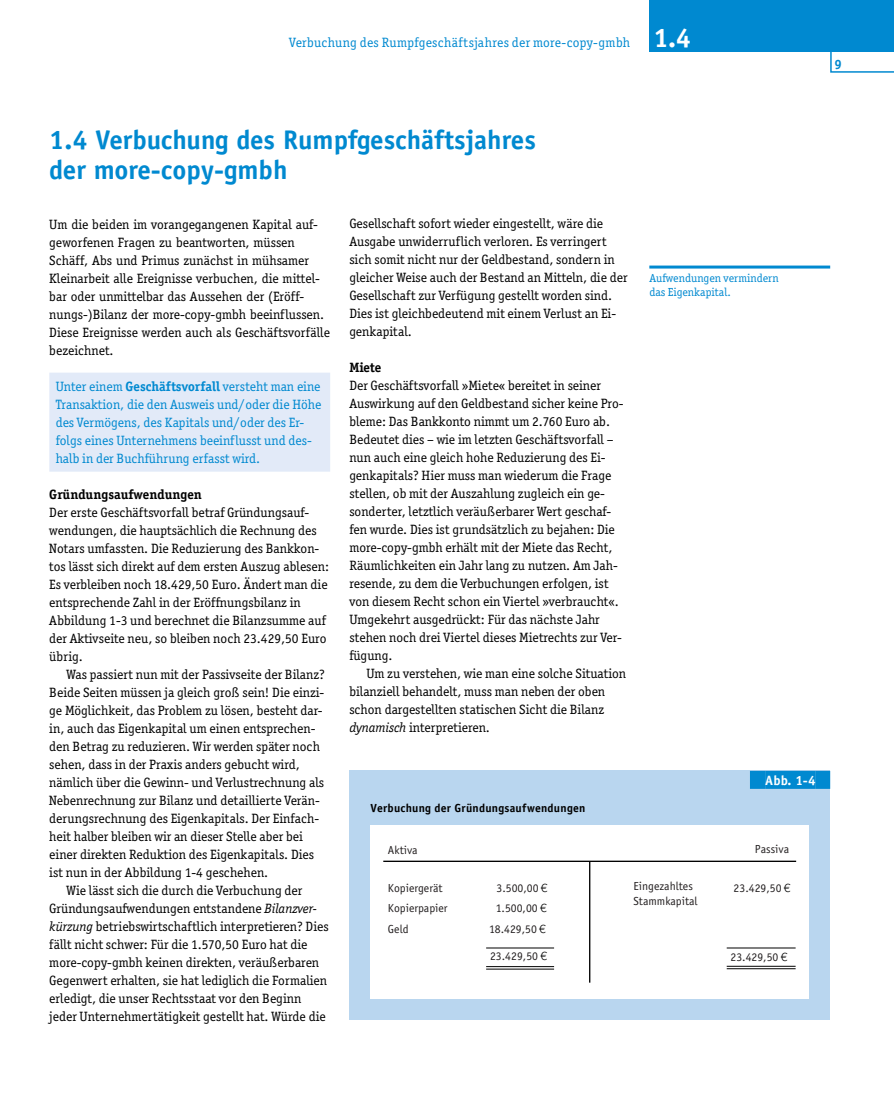
<style>
.page{position:relative;width:894px;height:1106px;background:#fff}
.page>*{position:absolute;margin:0;border:0;box-sizing:border-box;transform-origin:0 0}
.t1{font:700 27px/30px "Officina Sans LT";color:#0089d0}
.t2{font:13.5px/18px "Officina Ser ITC";color:#000}
.t3{font:13.5px/18px "Officina Ser ITC";color:#0089d0}
.t4{font:13.5px "Officina Ser ITC";letter-spacing:.025em;color:#0089d0}
.t5{font:700 13.5px "Officina Ser ITC";color:#000}
.t6{font:700 13.5px "Officina Sans LT";color:#fff}
.t7{font:700 13.5px "Officina Sans LT";color:#0089d0}
.t8{font:11.7px "Officina Sans LT";color:#231f20}
.t9{font:11.7px/13.5px "Officina Ser ITC";color:#0089d0}
.t10{font:700 11.7px "Officina Sans LT";letter-spacing:.02em;color:#000}
.s1{font-family:"Officina Sans LT";font-weight:700;font-size:27px;color:#fff}
.s2{font-weight:700}
.s3{font-style:italic}
.s4{font-family:"Linotype Euro Font Gto P";color:#000}
</style>
<div class="page">
<svg style="left:830px;top:51px;width:63px;height:22px"></svg>
<div style="left:649px;top:0;width:244px;height:51px;background:#0089d0"></div>
<div style="left:49px;top:373px;width:281px;height:99px;background:#e2eaf8"></div>
<hr style="left:649px;top:266px;width:181px;height:3px;background:#0089d0">
<div style="left:349px;top:771px;width:481px;height:249px;background:#b9d6ef"></div>
<div style="left:749px;top:771px;width:16px;height:18px;background:#0089d0"></div>
<div style="left:765px;top:771px;width:50px;height:18px;background:#0089d0"></div>
<div style="left:815px;top:771px;width:15px;height:18px;background:#0089d0"></div>
<div style="left:370px;top:826px;width:438px;height:173px;background:#fff"></div>
<hr style="left:383px;top:861px;width:413px;height:1px;background:#000">
<hr style="left:589px;top:861px;width:1px;height:122px;background:#000">
<hr style="left:486px;top:948px;width:68px;height:1px;background:#000">
<hr style="left:486px;top:966px;width:68px;height:1px;background:#000">
<hr style="left:486px;top:969px;width:68px;height:1px;background:#000">
<hr style="left:726px;top:948px;width:69px;height:1px;background:#000">
<hr style="left:726px;top:966px;width:69px;height:1px;background:#000">
<hr style="left:726px;top:968px;width:69px;height:1px;background:#000">
<p class="t4" style="left:289px;top:35px;width:403px">Verbuchung des Rumpfgeschäftsjahres der more-copy-gmbh <span class="s1">1.4</span></p>
<p class="t7" style="left:834px;top:56px;width:9px">9</p>
<p class="t1" style="left:49px;top:125px;width:488px">1.4 Verbuchung des Rumpfgeschäftsjahres der more-copy-gmbh</p>
<p class="t2" style="left:49px;top:215px;width:282px">Um die beiden im vorangegangenen Kapital auf&shy;geworfenen Fragen zu beantworten, müssen Schäff, Abs und Primus zunächst in mühsamer Kleinarbeit alle Ereignisse verbuchen, die mittel&shy;bar oder unmittelbar das Aussehen der (Eröff&shy;nungs-)Bilanz der more-copy-gmbh beeinflussen.<br>Diese Ereignisse werden auch als Geschäftsvorfälle bezeichnet.</p>
<p class="t3" style="left:56px;top:377px;width:267px">Unter einem <span class="s2">Geschäftsvorfall</span> versteht man eine Transaktion, die den Ausweis und/oder die Höhe des Vermögens, des Kapitals und/oder des Er&shy;folgs eines Unternehmens beeinflusst und des&shy;halb in der Buchführung erfasst wird.</p>
<p class="t5" style="left:49px;top:486px;width:154px">Gründungsaufwendungen</p>
<p class="t2" style="left:49px;top:503px;width:261px">Der erste Geschäftsvorfall betraf Gründungsauf-</p>
<p class="t2" style="left:49px;top:521px;width:269px">wendungen, die hauptsächlich die Rechnung des</p>
<p class="t2" style="left:49px;top:539px;width:271px">Notars umfassten. Die Reduzierung des Bankkon-</p>
<p class="t2" style="left:49px;top:557px;width:281px">tos lässt sich direkt auf dem ersten Auszug ablesen:</p>
<p class="t2" style="left:49px;top:575px;width:280px">Es verbleiben noch 18.429,50 Euro. Ändert man die</p>
<p class="t2" style="left:49px;top:593px;width:253px">entsprechende Zahl in der Eröffnungsbilanz in</p>
<p class="t2" style="left:49px;top:611px;width:278px">Abbildung 1-3 und berechnet die Bilanzsumme auf</p>
<p class="t2" style="left:49px;top:629px;width:278px">der Aktivseite neu, so bleiben noch 23.429,50 Euro</p>
<p class="t2" style="left:49px;top:647px;width:35px">übrig.</p>
<p class="t2" style="left:66px;top:665px;width:260px">Was passiert nun mit der Passivseite der Bilanz?</p>
<p class="t2" style="left:49px;top:683px;width:276px">Beide Seiten müssen ja gleich groß sein! Die einzi-</p>
<p class="t2" style="left:49px;top:701px;width:275px">ge Möglichkeit, das Problem zu lösen, besteht dar-</p>
<p class="t2" style="left:49px;top:719px;width:267px">in, auch das Eigenkapital um einen entsprechen-</p>
<p class="t2" style="left:49px;top:737px;width:272px">den Betrag zu reduzieren. Wir werden später noch</p>
<p class="t2" style="left:49px;top:755px;width:252px">sehen, dass in der Praxis anders gebucht wird,</p>
<p class="t2" style="left:49px;top:773px;width:276px">nämlich über die Gewinn- und Verlustrechnung als</p>
<p class="t2" style="left:49px;top:791px;width:272px">Nebenrechnung zur Bilanz und detaillierte Verän-</p>
<p class="t2" style="left:49px;top:809px;width:271px">derungsrechnung des Eigenkapitals. Der Einfach-</p>
<p class="t2" style="left:49px;top:827px;width:255px">heit halber bleiben wir an dieser Stelle aber bei</p>
<p class="t2" style="left:49px;top:845px;width:266px">einer direkten Reduktion des Eigenkapitals. Dies</p>
<p class="t2" style="left:49px;top:863px;width:220px">ist nun in der Abbildung 1-4 geschehen.</p>
<p class="t2" style="left:66px;top:881px;width:237px">Wie lässt sich die durch die Verbuchung der</p>
<p class="t2" style="left:49px;top:899px;width:269px">Gründungsaufwendungen entstandene <span class="s3">Bilanzver-</span></p>
<p class="t2" style="left:49px;top:917px;width:281px"><span class="s3">kürzung</span> betriebswirtschaftlich interpretieren? Dies</p>
<p class="t2" style="left:49px;top:935px;width:259px">fällt nicht schwer: Für die 1.570,50 Euro hat die</p>
<p class="t2" style="left:49px;top:953px;width:271px">more-copy-gmbh keinen direkten, veräußerbaren</p>
<p class="t2" style="left:49px;top:971px;width:279px">Gegenwert erhalten, sie hat lediglich die Formalien</p>
<p class="t2" style="left:49px;top:989px;width:253px">erledigt, die unser Rechtsstaat vor den Beginn</p>
<p class="t2" style="left:49px;top:1007px;width:278px">jeder Unternehmertätigkeit gestellt hat. Würde die</p>
<p class="t2" style="left:349px;top:215px;width:279px">Gesellschaft sofort wieder eingestellt, wäre die Ausgabe unwiderruflich verloren. Es verringert sich somit nicht nur der Geldbestand, sondern in gleicher Weise auch der Bestand an Mitteln, die der Gesellschaft zur Verfügung gestellt worden sind.<br>Dies ist gleichbedeutend mit einem Verlust an Ei&shy;genkapital.</p>
<p class="t5" style="left:349px;top:360px;width:33px">Miete</p>
<p class="t2" style="left:349px;top:377px;width:253px">Der Geschäftsvorfall »Miete« bereitet in seiner</p>
<p class="t2" style="left:349px;top:395px;width:275px">Auswirkung auf den Geldbestand sicher keine Pro-</p>
<p class="t2" style="left:349px;top:413px;width:262px">bleme: Das Bankkonto nimmt um 2.760 Euro ab.</p>
<p class="t2" style="left:349px;top:431px;width:266px">Bedeutet dies – wie im letzten Geschäftsvorfall –</p>
<p class="t2" style="left:349px;top:449px;width:257px">nun auch eine gleich hohe Reduzierung des Ei-</p>
<p class="t2" style="left:349px;top:467px;width:263px">genkapitals? Hier muss man wiederum die Frage</p>
<p class="t2" style="left:349px;top:485px;width:256px">stellen, ob mit der Auszahlung zugleich ein ge-</p>
<p class="t2" style="left:349px;top:503px;width:262px">sonderter, letztlich veräußerbarer Wert geschaf-</p>
<p class="t2" style="left:349px;top:521px;width:267px">fen wurde. Dies ist grundsätzlich zu bejahen: Die</p>
<p class="t2" style="left:349px;top:539px;width:264px">more-copy-gmbh erhält mit der Miete das Recht,</p>
<p class="t2" style="left:349px;top:557px;width:270px">Räumlichkeiten ein Jahr lang zu nutzen. Am Jah-</p>
<p class="t2" style="left:349px;top:575px;width:261px">resende, zu dem die Verbuchungen erfolgen, ist</p>
<p class="t2" style="left:349px;top:593px;width:271px">von diesem Recht schon ein Viertel »verbraucht«.</p>
<p class="t2" style="left:349px;top:611px;width:252px">Umgekehrt ausgedrückt: Für das nächste Jahr</p>
<p class="t2" style="left:349px;top:629px;width:274px">stehen noch drei Viertel dieses Mietrechts zur Ver-</p>
<p class="t2" style="left:349px;top:647px;width:45px">fügung.</p>
<p class="t2" style="left:366px;top:665px;width:261px">Um zu verstehen, wie man eine solche Situation</p>
<p class="t2" style="left:349px;top:683px;width:257px">bilanziell behandelt, muss man neben der oben</p>
<p class="t2" style="left:349px;top:701px;width:256px">schon dargestellten statischen Sicht die Bilanz</p>
<p class="t2" style="left:349px;top:719px;width:142px"><span class="s3">dynamisch</span> interpretieren.</p>
<p class="t9" style="left:649px;top:271px;width:131px">Aufwendungen vermindern das Eigenkapital.</p>
<p class="t6" style="left:765px;top:771px;width:52px">Abb. 1-4</p>
<p class="t10" style="left:370px;top:801px;width:216px">Verbuchung der Gründungsaufwendungen</p>
<p class="t8" style="left:388px;top:843px;width:31px">Aktiva</p>
<p class="t8" style="left:754px;top:842px;width:36px">Passiva</p>
<p class="t8" style="left:388px;top:881px;width:56px">Kopiergerät</p>
<p class="t8" style="left:496px;top:881px;width:52px">3.500,00 <span class="s4">C</span></p>
<p class="t8" style="left:633px;top:879px;width:61px">Eingezahltes</p>
<p class="t8" style="left:733px;top:881px;width:58px">23.429,50 <span class="s4">C</span></p>
<p class="t8" style="left:388px;top:901px;width:61px">Kopierpapier</p>
<p class="t8" style="left:495px;top:901px;width:52px">1.500,00 <span class="s4">C</span></p>
<p class="t8" style="left:633px;top:894px;width:66px">Stammkapital</p>
<p class="t8" style="left:388px;top:922px;width:22px">Geld</p>
<p class="t8" style="left:489px;top:922px;width:58px">18.429,50 <span class="s4">C</span></p>
<p class="t8" style="left:490px;top:950px;width:58px">23.429,50 <span class="s4">C</span></p>
<p class="t8" style="left:730px;top:950px;width:58px">23.429,50 <span class="s4">C</span></p>
</div>
